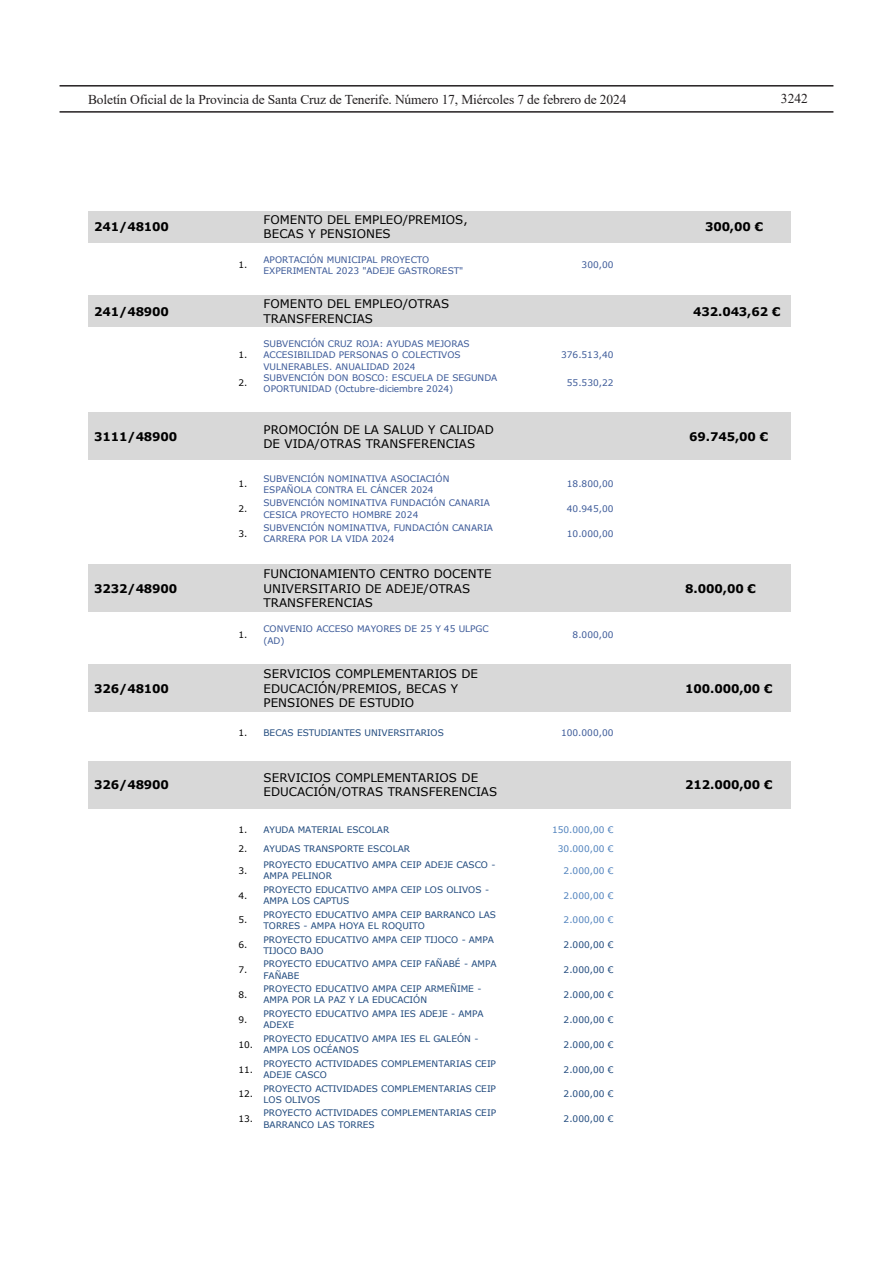
<style>
.page{position:relative;width:893px;height:1263px;background:#fff}
.page>*{position:absolute;margin:0;border:0;box-sizing:border-box;transform-origin:0 0}
.t1{font:13.5px "Times New Roman";letter-spacing:-.01em;color:#231f20}
.t2{font:11.85px/14.4px "Verdana";color:#000}
.t3{font:700 11.85px "Verdana";letter-spacing:-.015em;color:#000}
.t4{font:9px/11.1px "Verdana";letter-spacing:-.005em;color:#1f497d}
.t5{font:9px/11.1px "Verdana";letter-spacing:-.005em;color:#3b5998}
.t6{font:9px "Verdana";letter-spacing:.005em;color:#4f81bd}
.t7{font:9px "Verdana";letter-spacing:.005em;color:#000}
.s1{color:#000}
</style>
<div class="page">
<hr style="left:60px;top:85px;width:773px;height:2px;background:#231f20">
<hr style="left:60px;top:111px;width:773px;height:2px;background:#231f20">
<div style="left:89px;top:211px;width:144px;height:31px;background:#d8d8d8"></div>
<div style="left:233px;top:211px;width:25px;height:31px;background:#d8d8d8"></div>
<div style="left:258px;top:211px;width:245px;height:31px;background:#d8d8d8"></div>
<div style="left:503px;top:211px;width:141px;height:31px;background:#d8d8d8"></div>
<div style="left:644px;top:211px;width:147px;height:31px;background:#d8d8d8"></div>
<div style="left:89px;top:295px;width:144px;height:32px;background:#d8d8d8"></div>
<div style="left:233px;top:295px;width:25px;height:32px;background:#d8d8d8"></div>
<div style="left:258px;top:295px;width:245px;height:32px;background:#d8d8d8"></div>
<div style="left:503px;top:295px;width:141px;height:32px;background:#d8d8d8"></div>
<div style="left:644px;top:295px;width:147px;height:32px;background:#d8d8d8"></div>
<div style="left:89px;top:413px;width:144px;height:47px;background:#d8d8d8"></div>
<div style="left:233px;top:413px;width:25px;height:47px;background:#d8d8d8"></div>
<div style="left:258px;top:413px;width:245px;height:47px;background:#d8d8d8"></div>
<div style="left:503px;top:413px;width:141px;height:47px;background:#d8d8d8"></div>
<div style="left:644px;top:413px;width:147px;height:47px;background:#d8d8d8"></div>
<div style="left:89px;top:565px;width:144px;height:47px;background:#d8d8d8"></div>
<div style="left:233px;top:565px;width:25px;height:47px;background:#d8d8d8"></div>
<div style="left:258px;top:565px;width:245px;height:47px;background:#d8d8d8"></div>
<div style="left:503px;top:565px;width:141px;height:47px;background:#d8d8d8"></div>
<div style="left:644px;top:565px;width:147px;height:47px;background:#d8d8d8"></div>
<div style="left:89px;top:664px;width:144px;height:48px;background:#d8d8d8"></div>
<div style="left:233px;top:664px;width:25px;height:48px;background:#d8d8d8"></div>
<div style="left:258px;top:664px;width:245px;height:48px;background:#d8d8d8"></div>
<div style="left:503px;top:664px;width:141px;height:48px;background:#d8d8d8"></div>
<div style="left:644px;top:664px;width:147px;height:48px;background:#d8d8d8"></div>
<div style="left:89px;top:761px;width:144px;height:47px;background:#d8d8d8"></div>
<div style="left:233px;top:761px;width:25px;height:47px;background:#d8d8d8"></div>
<div style="left:258px;top:761px;width:245px;height:47px;background:#d8d8d8"></div>
<div style="left:503px;top:761px;width:141px;height:47px;background:#d8d8d8"></div>
<div style="left:644px;top:761px;width:147px;height:47px;background:#d8d8d8"></div>
<h1 class="t1" style="left:88px;top:90px;width:540px">Boletín Oficial de la Provincia de Santa Cruz de Tenerife. Número 17, Miércoles 7 de febrero de 2024</h1>
<h1 class="t1" style="left:781px;top:89px;width:28px">3242</h1>
<p class="t3" style="left:94px;top:218px;width:76px">241/48100</p>
<p class="t2" style="left:264px;top:212px;width:206px">FOMENTO DEL EMPLEO/PREMIOS,<br>BECAS Y PENSIONES</p>
<p class="t3" style="left:705px;top:218px;width:60px">300,00 €</p>
<p class="t7" style="left:238px;top:259px;width:11px">1.</p>
<p class="t5" style="left:264px;top:254px;width:201px">APORTACIÓN MUNICIPAL PROYECTO<br>EXPERIMENTAL 2023 "ADEJE GASTROREST"</p>
<p class="t5" style="left:582px;top:259px;width:33px">300,00</p>
<p class="t3" style="left:94px;top:303px;width:76px">241/48900</p>
<p class="t2" style="left:264px;top:297px;width:187px">FOMENTO DEL EMPLEO/OTRAS<br>TRANSFERENCIAS</p>
<p class="t3" style="left:693px;top:303px;width:89px">432.043,62 €</p>
<p class="t7" style="left:238px;top:349px;width:11px">1.</p>
<p class="t5" style="left:264px;top:338px;width:208px">SUBVENCIÓN CRUZ ROJA: AYUDAS MEJORAS<br>ACCESIBILIDAD PERSONAS O COLECTIVOS<br>VULNERABLES. ANUALIDAD 2024</p>
<p class="t5" style="left:561px;top:349px;width:54px">376.513,40</p>
<p class="t7" style="left:238px;top:377px;width:11px">2.</p>
<p class="t5" style="left:264px;top:372px;width:235px">SUBVENCIÓN DON BOSCO: ESCUELA DE SEGUNDA<br>OPORTUNIDAD (Octubre-diciembre 2024)</p>
<p class="t5" style="left:567px;top:377px;width:48px">55.530,22</p>
<p class="t3" style="left:94px;top:428px;width:84px">3111/48900</p>
<p class="t2" style="left:264px;top:422px;width:232px">PROMOCIÓN DE LA SALUD Y CALIDAD<br>DE VIDA/OTRAS TRANSFERENCIAS</p>
<p class="t3" style="left:689px;top:428px;width:81px">69.745,00 €</p>
<p class="t7" style="left:238px;top:478px;width:11px">1.</p>
<p class="t5" style="left:264px;top:473px;width:187px">SUBVENCIÓN NOMINATIVA ASOCIACIÓN<br>ESPAÑOLA CONTRA EL CÁNCER 2024</p>
<p class="t5" style="left:567px;top:478px;width:48px">18.800,00</p>
<p class="t7" style="left:238px;top:503px;width:11px">2.</p>
<p class="t5" style="left:264px;top:497px;width:228px">SUBVENCIÓN NOMINATIVA FUNDACIÓN CANARIA<br>CESICA PROYECTO HOMBRE 2024</p>
<p class="t5" style="left:567px;top:503px;width:48px">40.945,00</p>
<p class="t7" style="left:238px;top:527px;width:11px">3.</p>
<p class="t5" style="left:264px;top:522px;width:231px">SUBVENCIÓN NOMINATIVA, FUNDACIÓN CANARIA<br>CARRERA POR LA VIDA 2024</p>
<p class="t5" style="left:567px;top:528px;width:48px">10.000,00</p>
<p class="t3" style="left:94px;top:580px;width:84px">3232/48900</p>
<p class="t3" style="left:94px;top:680px;width:76px">326/48100</p>
<p class="t2" style="left:264px;top:567px;width:230px">FUNCIONAMIENTO CENTRO DOCENTE<br>UNIVERSITARIO DE ADEJE/OTRAS<br>TRANSFERENCIAS</p>
<p class="t7" style="left:238px;top:628px;width:11px">1.</p>
<p class="t5" style="left:264px;top:623px;width:227px">CONVENIO ACCESO MAYORES DE 25 Y 45 ULPGC (AD)</p>
<p class="t5" style="left:573px;top:629px;width:42px">8.000,00</p>
<p class="t2" style="left:264px;top:666px;width:216px">SERVICIOS COMPLEMENTARIOS DE<br>EDUCACIÓN/PREMIOS, BECAS Y<br>PENSIONES DE ESTUDIO</p>
<p class="t4" style="left:238px;top:727px;width:207px"><span class="s1">1.</span> BECAS ESTUDIANTES UNIVERSITARIOS</p>
<p class="t5" style="left:561px;top:727px;width:54px">100.000,00</p>
<p class="t3" style="left:685px;top:580px;width:72px">8.000,00 €</p>
<p class="t3" style="left:685px;top:680px;width:89px">100.000,00 €</p>
<p class="t3" style="left:94px;top:776px;width:76px">326/48900</p>
<p class="t2" style="left:264px;top:770px;width:235px">SERVICIOS COMPLEMENTARIOS DE<br>EDUCACIÓN/OTRAS TRANSFERENCIAS</p>
<p class="t3" style="left:685px;top:776px;width:89px">212.000,00 €</p>
<p class="t4" style="left:238px;top:824px;width:152px"><span class="s1">1.</span> AYUDA MATERIAL ESCOLAR</p>
<p class="t6" style="left:552px;top:823px;width:63px">150.000,00 €</p>
<p class="t4" style="left:238px;top:843px;width:173px"><span class="s1">2.</span> AYUDAS TRANSPORTE ESCOLAR</p>
<p class="t6" style="left:558px;top:842px;width:57px">30.000,00 €</p>
<p class="t7" style="left:238px;top:864px;width:11px">3.</p>
<p class="t4" style="left:264px;top:859px;width:234px">PROYECTO EDUCATIVO AMPA CEIP ADEJE CASCO -<br>AMPA PELINOR</p>
<p class="t6" style="left:564px;top:864px;width:51px">2.000,00 €</p>
<p class="t7" style="left:238px;top:889px;width:11px">4.</p>
<p class="t4" style="left:264px;top:884px;width:227px">PROYECTO EDUCATIVO AMPA CEIP LOS OLIVOS -<br>AMPA LOS CAPTUS</p>
<p class="t6" style="left:564px;top:889px;width:51px">2.000,00 €</p>
<p class="t7" style="left:238px;top:914px;width:11px">5.</p>
<p class="t4" style="left:264px;top:909px;width:234px">PROYECTO EDUCATIVO AMPA CEIP BARRANCO LAS<br>TORRES - AMPA HOYA EL ROQUITO</p>
<p class="t6" style="left:564px;top:914px;width:51px">2.000,00 €</p>
<p class="t7" style="left:238px;top:939px;width:11px">6.</p>
<p class="t4" style="left:264px;top:933px;width:232px">PROYECTO EDUCATIVO AMPA CEIP TIJOCO - AMPA<br>TIJOCO BAJO</p>
<p class="t4" style="left:564px;top:939px;width:51px">2.000,00 €</p>
<p class="t7" style="left:238px;top:964px;width:11px">7.</p>
<p class="t4" style="left:264px;top:958px;width:235px">PROYECTO EDUCATIVO AMPA CEIP FAÑABÉ - AMPA<br>FAÑABE</p>
<p class="t4" style="left:564px;top:964px;width:51px">2.000,00 €</p>
<p class="t7" style="left:238px;top:988px;width:11px">8.</p>
<p class="t4" style="left:264px;top:983px;width:220px">PROYECTO EDUCATIVO AMPA CEIP ARMEÑIME -<br>AMPA POR LA PAZ Y LA EDUCACIÓN</p>
<p class="t4" style="left:564px;top:989px;width:51px">2.000,00 €</p>
<p class="t7" style="left:238px;top:1013px;width:11px">9.</p>
<p class="t4" style="left:264px;top:1008px;width:222px">PROYECTO EDUCATIVO AMPA IES ADEJE - AMPA<br>ADEXE</p>
<p class="t4" style="left:564px;top:1014px;width:51px">2.000,00 €</p>
<p class="t7" style="left:238px;top:1038px;width:16px">10.</p>
<p class="t4" style="left:264px;top:1033px;width:217px">PROYECTO EDUCATIVO AMPA IES EL GALEÓN -<br>AMPA LOS OCÉANOS</p>
<p class="t4" style="left:564px;top:1039px;width:51px">2.000,00 €</p>
<p class="t7" style="left:238px;top:1063px;width:16px">11.</p>
<p class="t4" style="left:264px;top:1058px;width:234px">PROYECTO ACTIVIDADES COMPLEMENTARIAS CEIP<br>ADEJE CASCO</p>
<p class="t4" style="left:564px;top:1063px;width:51px">2.000,00 €</p>
<p class="t7" style="left:238px;top:1088px;width:16px">12.</p>
<p class="t4" style="left:264px;top:1083px;width:234px">PROYECTO ACTIVIDADES COMPLEMENTARIAS CEIP<br>LOS OLIVOS</p>
<p class="t4" style="left:564px;top:1088px;width:51px">2.000,00 €</p>
<p class="t7" style="left:238px;top:1113px;width:16px">13.</p>
<p class="t4" style="left:264px;top:1107px;width:234px">PROYECTO ACTIVIDADES COMPLEMENTARIAS CEIP<br>BARRANCO LAS TORRES</p>
<p class="t4" style="left:564px;top:1113px;width:51px">2.000,00 €</p>
</div>
